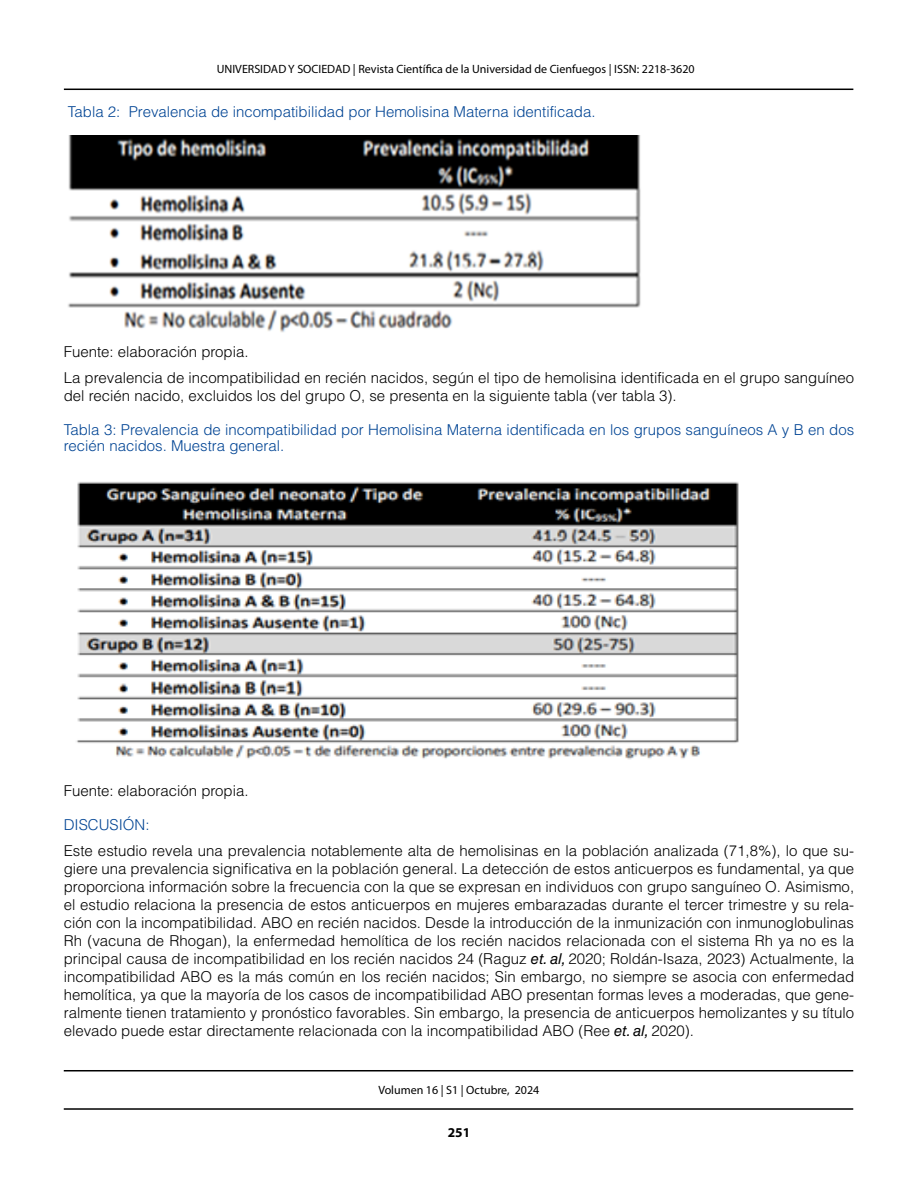
<style>
.page{position:relative;width:918px;height:1188px;background:#fff}
.page>*{position:absolute;margin:0;border:0;box-sizing:border-box;transform-origin:0 0}
.t1{font:300 15px/18px "Helvetica LT Std";color:#000}
.t2{font:300 15px/16.5px "Helvetica LT Std";color:#004494}
.t3{font:700 13.5px "Myriad Pro";color:#000}
.t4{font:12px "Myriad Pro";color:#000}
.s1{font-weight:400;font-style:italic}
</style>
<div class="page">
<hr style="left:64px;top:89px;width:789px;height:1px;background:#000">
<hr style="left:64px;top:1108px;width:789px;height:2px;background:#000">
<hr style="left:64px;top:1070px;width:789px;height:1px;background:#000">
<img style="left:68px;top:135px;width:573px;height:197px">
<img style="left:76px;top:482px;width:663px;height:278px">
<p class="t4" style="left:217px;top:61px;width:479px">UNIVERSIDAD Y SOCIEDAD | Revista Científica de la Universidad de Cienfuegos | ISSN: 2218-3620</p>
<p class="t2" style="left:68px;top:103px;width:529px">Tabla 2: Prevalencia de incompatibilidad por Hemolisina Materna identificada.</p>
<p class="t1" style="left:64px;top:338px;width:792px;line-height:26.5px">Fuente: elaboración propia.<br>La prevalencia de incompatibilidad en recién nacidos, según el tipo de hemolisina identificada en el grupo sanguíneo</p>
<p class="t1" style="left:64px;top:387px;width:615px">del recién nacido, excluidos los del grupo O, se presenta en la siguiente tabla (ver tabla 3).</p>
<p class="t2" style="left:64px;top:421px;width:792px">Tabla 3: Prevalencia de incompatibilidad por Hemolisina Materna identificada en los grupos sanguíneos A y B en dos recién nacidos. Muestra general.</p>
<p class="t1" style="left:64px;top:782px;width:186px">Fuente: elaboración propia.</p>
<p class="t2" style="left:64px;top:816px;width:87px">DISCUSIÓN:</p>
<p class="t1" style="left:64px;top:842px;width:792px;text-align:justify">Este estudio revela una prevalencia notablemente alta de hemolisinas en la población analizada (71,8%), lo que su&shy;giere una prevalencia significativa en la población general. La detección de estos anticuerpos es fundamental, ya que proporciona información sobre la frecuencia con la que se expresan en individuos con grupo sanguíneo O. Asimismo, el estudio relaciona la presencia de estos anticuerpos en mujeres embarazadas durante el tercer trimestre y su rela&shy;ción con la incompatibilidad. ABO en recién nacidos. Desde la introducción de la inmunización con inmunoglobulinas Rh (vacuna de Rhogan), la enfermedad hemolítica de los recién nacidos relacionada con el sistema Rh ya no es la principal causa de incompatibilidad en los recién nacidos 24 (Raguz <span class="s1">et. al,</span> 2020; Roldán-Isaza, 2023) Actualmente, la incompatibilidad ABO es la más común en los recién nacidos; Sin embargo, no siempre se asocia con enfermedad hemolítica, ya que la mayoría de los casos de incompatibilidad ABO presentan formas leves a moderadas, que gene&shy;ralmente tienen tratamiento y pronóstico favorables. Sin embargo, la presencia de anticuerpos hemolizantes y su título elevado puede estar directamente relacionada con la incompatibilidad ABO (Ree <span class="s1">et. al,</span> 2020).</p>
<p class="t4" style="left:378px;top:1083px;width:162px">Volumen 16 | S1 | Octubre, 2024</p>
<p class="t3" style="left:448px;top:1124px;width:24px">251</p>
</div>
